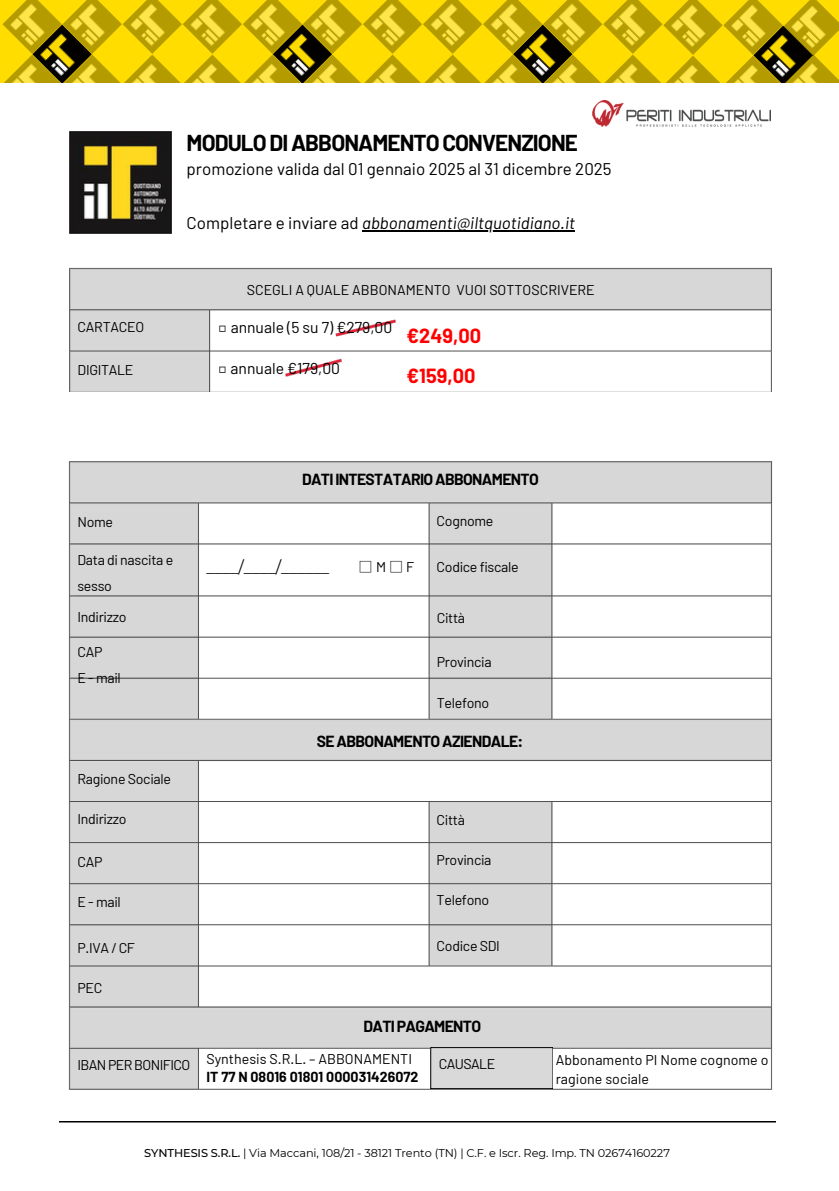
<style>
.page{position:relative;width:839px;height:1191px;background:#fff}
.page>*{position:absolute;margin:0;border:0;box-sizing:border-box;transform-origin:0 0}
.t1{font:700 22.4px "Barlow";letter-spacing:-.04em;color:#000}
.t2{font:700 20px/40.6px "Barlow";color:#f00}
.t3{font:17px "Barlow";color:#000}
.t4{font:italic 17px "Barlow";color:#000}
.t5{font:16.2px "Montserrat";color:#000}
.t6{font:700 15.8px "Barlow";letter-spacing:-.04em;color:#000}
.t7{font:15.8px "Barlow";color:#000}
.t8{font:14.2px/25.6px "Barlow";letter-spacing:-.02em;color:#000}
.t9{font:14.2px/17.8px "Barlow";color:#000}
.t10{font:14.2px/18.8px "Barlow";letter-spacing:.005em;color:#000}
.t11{font:14.2px "Barlow";letter-spacing:-.04em;color:#000}
.t12{font:14.2px "Noto Sans CJ Ksc";color:#000}
.t13{font:11.4px "Montserrat";letter-spacing:-.01em;color:#000}
.s1{font-style:normal}
.s2{font-family:"Montserrat"}
.s3{font-family:"Barlow"}
.s4{font-weight:700}
.s5{font-weight:500}
</style>
<div class="page">
<img style="left:69px;top:131px;width:102px;height:102px">
<img style="left:59px;top:1121px;width:716px;height:2px">
<img style="left:69px;top:267px;width:703px;height:125px">
<img style="left:68px;top:461px;width:705px;height:629px">
<img style="left:2px;top:0;width:60px;height:83px">
<img style="left:62px;top:0;width:601px;height:54px">
<img style="left:92px;top:54px;width:571px;height:29px">
<img style="left:273px;top:25px;width:59px;height:58px">
<img style="left:32px;top:25px;width:60px;height:58px">
<img style="left:513px;top:25px;width:59px;height:58px">
<svg style="left:663px;top:0;width:175px;height:83px;background:#e1c40a"></svg>
<img style="left:753px;top:26px;width:59px;height:57px">
<div style="left:430px;top:1048px;width:123px;height:41px;background:#d9d9d9"></div>
<img style="left:592px;top:101px;width:179px;height:26px">
<hr style="left:362px;top:231px;width:213px;height:1px;background:#000">
<p class="t1" style="left:187px;top:129px;width:393px">MODULO DI ABBONAMENTO CONVENZIONE</p>
<p class="t3" style="left:187px;top:158px;width:426px">promozione valida dal 01 gennaio 2025 al 31 dicembre 2025</p>
<p class="t4" style="left:187px;top:212px;width:390px"><span class="s1">Completare e inviare ad</span> abbonamenti@iltquotidiano.it</p>
<p class="t8" style="left:78px;top:313px;width:68px">CARTACEO</p>
<p class="t8" style="left:78px;top:356px;width:57px">DIGITALE</p>
<p class="t9" style="left:247px;top:280px;width:349px">SCEGLI A QUALE ABBONAMENTO VUOI SOTTOSCRIVERE</p>
<p class="t7" style="left:218px;top:317px;width:176px"><span class="s2">□</span> annuale (5 su 7) €279,00</p>
<p class="t7" style="left:218px;top:358px;width:124px"><span class="s2">□</span> annuale €179,00</p>
<p class="t2" style="left:406px;top:314px;width:76px">€249,00 €159,00</p>
<p class="t8" style="left:77px;top:508px;width:37px">Nome</p>
<p class="t8" style="left:77px;top:547px;width:97px">Data di nascita e sesso</p>
<p class="t8" style="left:77px;top:603px;width:51px">Indirizzo</p>
<p class="t8" style="left:77px;top:639px;width:45px">CAP<br>E - mail</p>
<p class="t8" style="left:77px;top:765px;width:95px">Ragione Sociale</p>
<p class="t8" style="left:77px;top:805px;width:51px">Indirizzo</p>
<p class="t8" style="left:77px;top:848px;width:26px">CAP</p>
<p class="t8" style="left:77px;top:889px;width:45px">E - mail</p>
<p class="t8" style="left:77px;top:934px;width:59px">P.IVA / CF</p>
<p class="t8" style="left:77px;top:974px;width:26px">PEC</p>
<p class="t6" style="left:302px;top:469px;width:238px">DATI INTESTATARIO ABBONAMENTO</p>
<p class="t5" style="left:206px;top:557px;width:124px">____/____/______</p>
<p class="t12" style="left:358px;top:556px;width:57px">□<span class="s3">M</span>□<span class="s3">F</span></p>
<p class="t8" style="left:436px;top:507px;width:58px">Cognome</p>
<p class="t8" style="left:436px;top:554px;width:83px">Codice fiscale</p>
<h3 class="t8" style="left:437px;top:604px;width:30px">Città</h3>
<h3 class="t8" style="left:437px;top:649px;width:56px">Provincia</h3>
<p class="t8" style="left:437px;top:689px;width:54px">Telefono</p>
<p class="t6" style="left:317px;top:732px;width:208px">SE ABBONAMENTO AZIENDALE:</p>
<p class="t8" style="left:436px;top:806px;width:30px">Città</p>
<p class="t8" style="left:436px;top:847px;width:56px">Provincia</p>
<p class="t8" style="left:436px;top:887px;width:54px">Telefono</p>
<p class="t8" style="left:436px;top:932px;width:65px">Codice SDI</p>
<h4 class="t6" style="left:363px;top:1017px;width:119px">DATI PAGAMENTO</h4>
<h4 class="t11" style="left:77px;top:1056px;width:114px">IBAN PER BONIFICO</h4>
<h4 class="t9" style="left:206px;top:1050px;width:213px">Synthesis S.R.L. – ABBONAMENTI<br><span class="s4">IT 77 N 08016 01801 000031426072</span></h4>
<h4 class="t11" style="left:439px;top:1055px;width:58px">CAUSALE</h4>
<h3 class="t10" style="left:555px;top:1050px;width:214px">Abbonamento PI Nome cognome o ragione sociale</h3>
<p class="t13" style="left:144px;top:1146px;width:527px"><span class="s5">SYNTHESIS S.R.L.</span> | Via Maccani, 108/21 - 38121 Trento (TN) | C.F. e Iscr. Reg. Imp. TN 02674160227</p>
</div>
